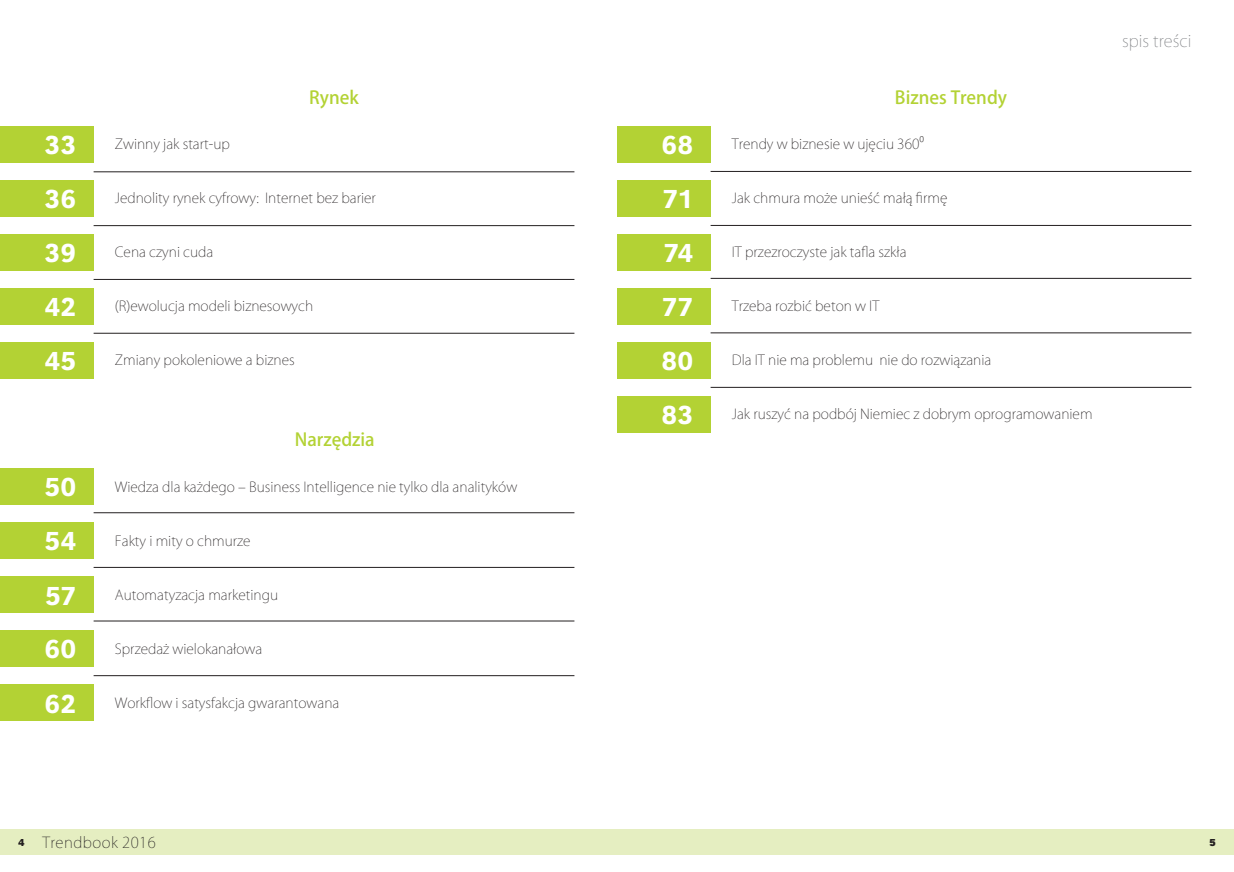
<style>
.page{position:relative;width:1234px;height:872px;background:#fff}
.page>*{position:absolute;margin:0;border:0;box-sizing:border-box;transform-origin:0 0}
.t1{font:500 27px/54px "URW Grotesk TEE";color:#fff;text-align:justify}
.t2{font:500 17.85px "Koz Go Pr 6 N";color:#b3d234}
.t3{font:200 16.5px "Koz Go Pr 6 N";color:#808285}
.t4{font:200 15px "Koz Go Pr 6 N";letter-spacing:.03em;color:#231f20}
.t5{font:200 13.8px "Koz Go Pr 6 N";color:#231f20}
.t6{font:700 10.5px "URW Grotesk TEE";color:#231f20}
.s1{font-family:"URW Grotesk TEE";font-weight:700;font-size:10.5px}
</style>
<div class="page">
<div style="left:0;top:829px;width:1233px;height:26px;background:#e5eec1"></div>
<div style="left:0;top:126px;width:93px;height:36px;background:#b3d234"></div>
<div style="left:617px;top:126px;width:93px;height:36px;background:#b3d234"></div>
<div style="left:0;top:180px;width:93px;height:36px;background:#b3d234"></div>
<div style="left:617px;top:180px;width:93px;height:36px;background:#b3d234"></div>
<div style="left:0;top:234px;width:93px;height:36px;background:#b3d234"></div>
<div style="left:617px;top:234px;width:93px;height:36px;background:#b3d234"></div>
<div style="left:0;top:342px;width:93px;height:36px;background:#b3d234"></div>
<div style="left:617px;top:342px;width:93px;height:36px;background:#b3d234"></div>
<div style="left:0;top:288px;width:93px;height:36px;background:#b3d234"></div>
<div style="left:617px;top:288px;width:93px;height:36px;background:#b3d234"></div>
<div style="left:0;top:468px;width:93px;height:36px;background:#b3d234"></div>
<div style="left:0;top:522px;width:93px;height:36px;background:#b3d234"></div>
<div style="left:0;top:577px;width:93px;height:36px;background:#b3d234"></div>
<div style="left:0;top:630px;width:93px;height:36px;background:#b3d234"></div>
<div style="left:0;top:684px;width:93px;height:36px;background:#b3d234"></div>
<div style="left:617px;top:396px;width:93px;height:36px;background:#b3d234"></div>
<hr style="left:94px;top:279px;width:480px;height:1px;background:#231f20">
<hr style="left:94px;top:225px;width:480px;height:1px;background:#231f20">
<hr style="left:94px;top:171px;width:480px;height:1px;background:#231f20">
<hr style="left:94px;top:333px;width:480px;height:1px;background:#231f20">
<hr style="left:94px;top:512px;width:480px;height:1px;background:#231f20">
<hr style="left:94px;top:567px;width:480px;height:1px;background:#231f20">
<hr style="left:94px;top:621px;width:480px;height:1px;background:#231f20">
<hr style="left:94px;top:675px;width:480px;height:1px;background:#231f20">
<hr style="left:710px;top:278px;width:481px;height:1px;background:#231f20">
<hr style="left:710px;top:225px;width:481px;height:1px;background:#231f20">
<hr style="left:710px;top:171px;width:481px;height:1px;background:#231f20">
<hr style="left:710px;top:332px;width:481px;height:1px;background:#231f20">
<hr style="left:710px;top:387px;width:481px;height:1px;background:#231f20">
<p class="t2" style="left:309px;top:88px;width:51px">Rynek</p>
<p class="t2" style="left:894px;top:88px;width:114px">Biznes Trendy</p>
<h1 class="t1" style="left:45px;top:118px;width:33px">33</h1>
<h1 class="t1" style="left:661px;top:118px;width:33px">68</h1>
<h1 class="t1" style="left:45px;top:172px;width:33px">36</h1>
<h1 class="t1" style="left:662px;top:172px;width:32px">71</h1>
<h1 class="t1" style="left:45px;top:226px;width:33px">39</h1>
<h1 class="t1" style="left:663px;top:226px;width:31px">74</h1>
<p class="t5" style="left:115px;top:136px;width:116px">Zwinny jak start-up</p>
<p class="t5" style="left:115px;top:190px;width:262px">Jednolity rynek cyfrowy: Internet bez barier</p>
<p class="t5" style="left:115px;top:244px;width:100px">Cena czyni cuda</p>
<p class="t5" style="left:115px;top:298px;width:200px">(R)ewolucja modeli biznesowych</p>
<p class="t5" style="left:115px;top:352px;width:181px">Zmiany pokoleniowe a biznes</p>
<h1 class="t1" style="left:45px;top:280px;width:33px">42</h1>
<h1 class="t1" style="left:661px;top:280px;width:33px">77</h1>
<h1 class="t1" style="left:45px;top:334px;width:33px">45</h1>
<h1 class="t1" style="left:661px;top:334px;width:33px">80</h1>
<h1 class="t1" style="left:45px;top:460px;width:33px">50<br>54<br>57<br>60<br>62</h1>
<p class="t2" style="left:295px;top:430px;width:81px">Narzędzia</p>
<p class="t5" style="left:115px;top:479px;width:404px">Wiedza dla każdego – Business Intelligence nie tylko dla analityków</p>
<p class="t5" style="left:115px;top:533px;width:137px">Fakty i mity o chmurze</p>
<p class="t5" style="left:115px;top:587px;width:165px">Automatyzacja marketingu</p>
<p class="t5" style="left:115px;top:641px;width:149px">Sprzedaż wielokanałowa</p>
<p class="t5" style="left:115px;top:695px;width:226px">Workflow i satysfakcja gwarantowana</p>
<h1 class="t1" style="left:661px;top:388px;width:33px">83</h1>
<p class="t5" style="left:731px;top:136px;width:194px">Trendy w biznesie w ujęciu 360⁰</p>
<p class="t5" style="left:731px;top:190px;width:217px">Jak chmura może unieść małą firmę</p>
<p class="t5" style="left:731px;top:244px;width:176px">IT przezroczyste jak tafla szkła</p>
<p class="t5" style="left:731px;top:298px;width:149px">Trzeba rozbić beton w IT</p>
<p class="t5" style="left:731px;top:352px;width:261px">Dla IT nie ma problemu nie do rozwiązania</p>
<p class="t5" style="left:731px;top:406px;width:362px">Jak ruszyć na podbój Niemiec z dobrym oprogramowaniem</p>
<p class="t3" style="left:1121px;top:32px;width:71px">spis treści</p>
<p class="t4" style="left:18px;top:834px;width:139px"><span class="s1">4</span> Trendbook 2016</p>
<p class="t6" style="left:1209px;top:836px;width:8px">5</p>
</div>
